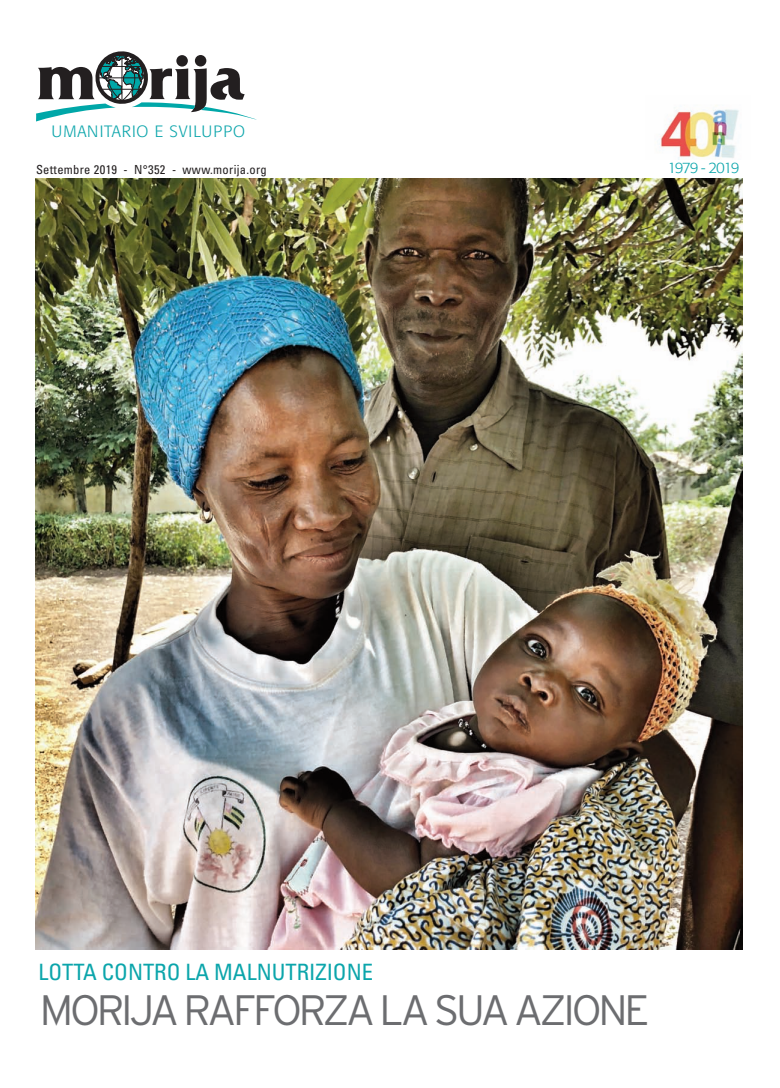
<style>
.page{position:relative;width:780px;height:1088px;background:#fff}
.page>*{position:absolute;margin:0;border:0;box-sizing:border-box;transform-origin:0 0}
.t1{font:300 42.5px "Interstate";letter-spacing:-.075em;color:#6c6d70}
.t2{font:condensed 22.5px "Univers";color:#0ba5ab}
.t3{font:300 16.25px "Formata";letter-spacing:.05em;color:#0ba5ab}
.t4{font:300 15px "Formata";letter-spacing:-.09em;color:#0ba5ab}
.t5{font:condensed 12.5px "Univers";letter-spacing:.025em;color:#231f20}
</style>
<div class="page">
<svg style="left:36px;top:51px;width:221px;height:70px"></svg>
<img style="left:35px;top:179px;width:707px;height:770px">
<img style="left:659px;top:105px;width:80px;height:55px">
<h3 class="t3" style="left:51px;top:124px;width:195px">UMANITARIO E SVILUPPO</h3>
<p class="t5" style="left:36px;top:165px;width:232px">Settembre 2019 - N°352 - www.morija.org</p>
<p class="t4" style="left:667px;top:162px;width:74px">1979 - 2019</p>
<h2 class="t2" style="left:38px;top:964px;width:336px">LOTTA CONTRO LA MALNUTRIZIONE</h2>
<h1 class="t1" style="left:40px;top:985px;width:611px">MORIJA RAFFORZA LA SUA AZIONE</h1>
</div>
